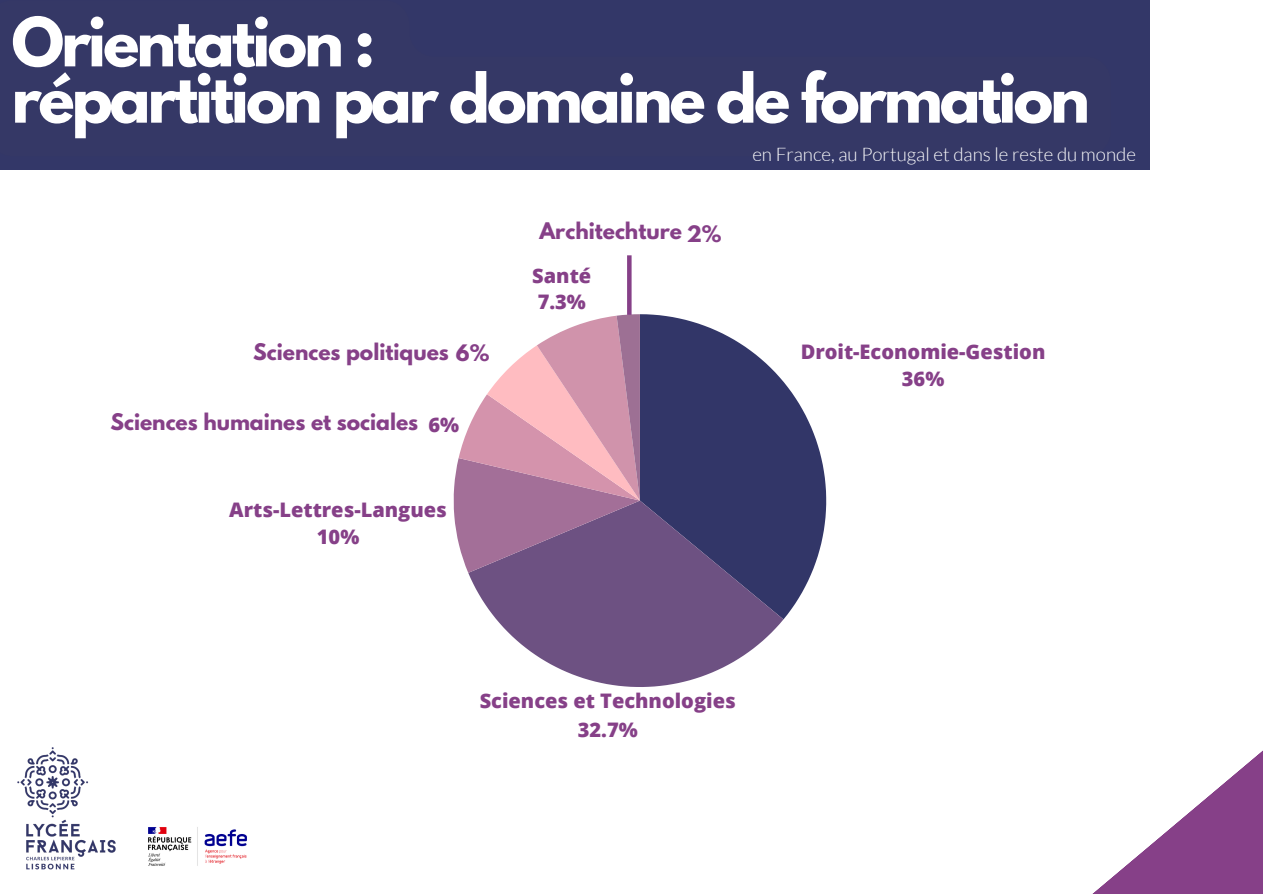
<style>
.page{position:relative;width:1263px;height:894px;background:#fff}
.page>*{position:absolute;margin:0;border:0;box-sizing:border-box;transform-origin:0 0}
.t1{font:700 60px/56.2px "League Spartan";letter-spacing:-.05em;color:#fff}
.t2{font:700 20.25px "League Spartan";color:#864088}
.t3{font:800 20.1px/26.4px "Open Sans";color:#864088;text-align:center}
.t4{font:700 20.1px "League Spartan";color:#864088}
.t5{font:300 18.75px "Lato";color:#fff}
.s1{font-size:20.1px}
</style>
<div class="page">
<div style="left:0;top:0;width:1150px;height:169px;background:#333768"></div>
<svg style="left:640px;top:314px;width:186px;height:305px;fill:#323668"></svg>
<svg style="left:468px;top:500px;width:315px;height:186px;fill:#6d5182"></svg>
<svg style="left:453px;top:314px;width:187px;height:258px"></svg>
<img style="left:17px;top:747px;width:99px;height:123px">
<img style="left:148px;top:827px;width:99px;height:39px">
<svg style="left:1094px;top:750px;width:169px;height:143px"></svg>
<div style="left:627px;top:255px;width:5px;height:60px;background:#864088"></div>
<h1 class="t1" style="left:12px;top:22px;width:1080px">Orientation :<br>répartition par domaine de formation</h1>
<h2 class="t2" style="left:253px;top:341px;width:238px">Sciences politiques <span class="s1">6%</span></h2>
<h2 class="t2" style="left:110px;top:411px;width:309px">Sciences humaines et sociales</h2>
<p class="t3" style="left:428px;top:410px;width:32px">6%</p>
<p class="t3" style="left:229px;top:495px;width:219px;line-height:27.6px">Arts-Lettres-Langues<br>10%</p>
<p class="t2" style="left:539px;top:220px;width:144px">Architechture</p>
<p class="t4" style="left:687px;top:224px;width:36px">2%</p>
<p class="t3" style="left:532px;top:262px;width:61px;line-height:26px;text-align:left">Santé<br>7.3%</p>
<h2 class="t5" style="left:752px;top:142px;width:385px">en France, au Portugal et dans le reste du monde</h2>
<p class="t3" style="left:801px;top:338px;width:246px">Droit-Economie-Gestion<br>36%</p>
<p class="t3" style="left:480px;top:686px;width:258px;line-height:28.5px">Sciences et Technologies<br>32.7%</p>
</div>
